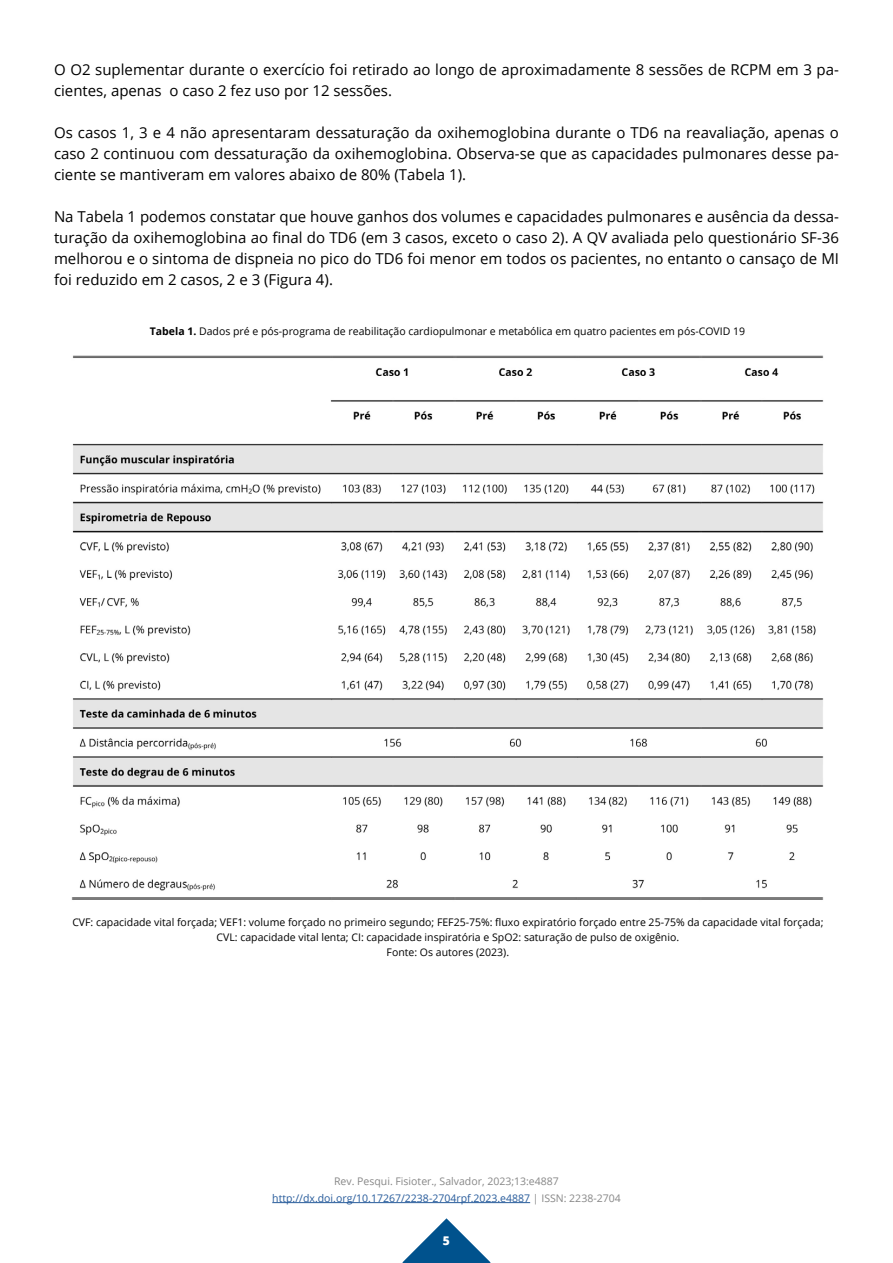
<style>
.page{position:relative;width:893px;height:1263px;background:#fff}
.page>*{position:absolute;margin:0;border:0;box-sizing:border-box;transform-origin:0 0}
.t1{font:15px/21px "Open Sans";color:#000;text-align:justify}
.t2{font:800 12px "Open Sans";color:#fff}
.t3{font:10.5px/15px "Open Sans";color:#000;text-align:center}
.t4{font:10.5px/16.5px "Open Sans";color:#878787;text-align:center}
.s1{font-weight:700}
.s2{color:#275b9b}
</style>
<div class="page">
<svg style="left:402px;top:1218px;width:89px;height:45px"></svg>
<hr style="left:272px;top:1202px;width:258px;height:1px;background:#275b9b">
<img style="left:71px;top:355px;width:753px;height:545px">
<p class="t1" style="left:54px;top:59px;width:786px">O O2 suplementar durante o exercício foi retirado ao longo de aproximadamente 8 sessões de RCPM em 3 pa&shy;cientes, apenas o caso 2 fez uso por 12 sessões.</p>
<p class="t1" style="left:54px;top:122px;width:786px">Os casos 1, 3 e 4 não apresentaram dessaturação da oxihemoglobina durante o TD6 na reavaliação, apenas o caso 2 continuou com dessaturação da oxihemoglobina. Observa-se que as capacidades pulmonares desse pa&shy;ciente se mantiveram em valores abaixo de 80% (Tabela 1).</p>
<p class="t1" style="left:54px;top:206px;width:786px">Na Tabela 1 podemos constatar que houve ganhos dos volumes e capacidades pulmonares e ausência da dessa&shy;turação da oxihemoglobina ao final do TD6 (em 3 casos, exceto o caso 2). A QV avaliada pelo questionário SF-36 melhorou e o sintoma de dispneia no pico do TD6 foi menor em todos os pacientes, no entanto o cansaço de MI foi reduzido em 2 casos, 2 e 3 (Figura 4).</p>
<p class="t3" style="left:150px;top:324px;width:597px"><span class="s1">Tabela 1.</span> Dados pré e pós-programa de reabilitação cardiopulmonar e metabólica em quatro pacientes em pós-COVID 19</p>
<p class="t3" style="left:72px;top:915px;width:753px">CVF: capacidade vital forçada; VEF1: volume forçado no primeiro segundo; FEF25-75%: fluxo expiratório forçado entre 25-75% da capacidade vital forçada;<br>CVL: capacidade vital lenta; CI: capacidade inspiratória e SpO2: saturação de pulso de oxigênio.<br>Fonte: Os autores (2023).</p>
<p class="t4" style="left:272px;top:1173px;width:350px">Rev. Pesqui. Fisioter., Salvador, 2023;13:e4887 <span class="s2">http://dx.doi.org/10.17267/2238-2704rpf.2023.e4887</span> | ISSN: 2238-2704</p>
<p class="t2" style="left:443px;top:1232px;width:9px">5</p>
</div>
